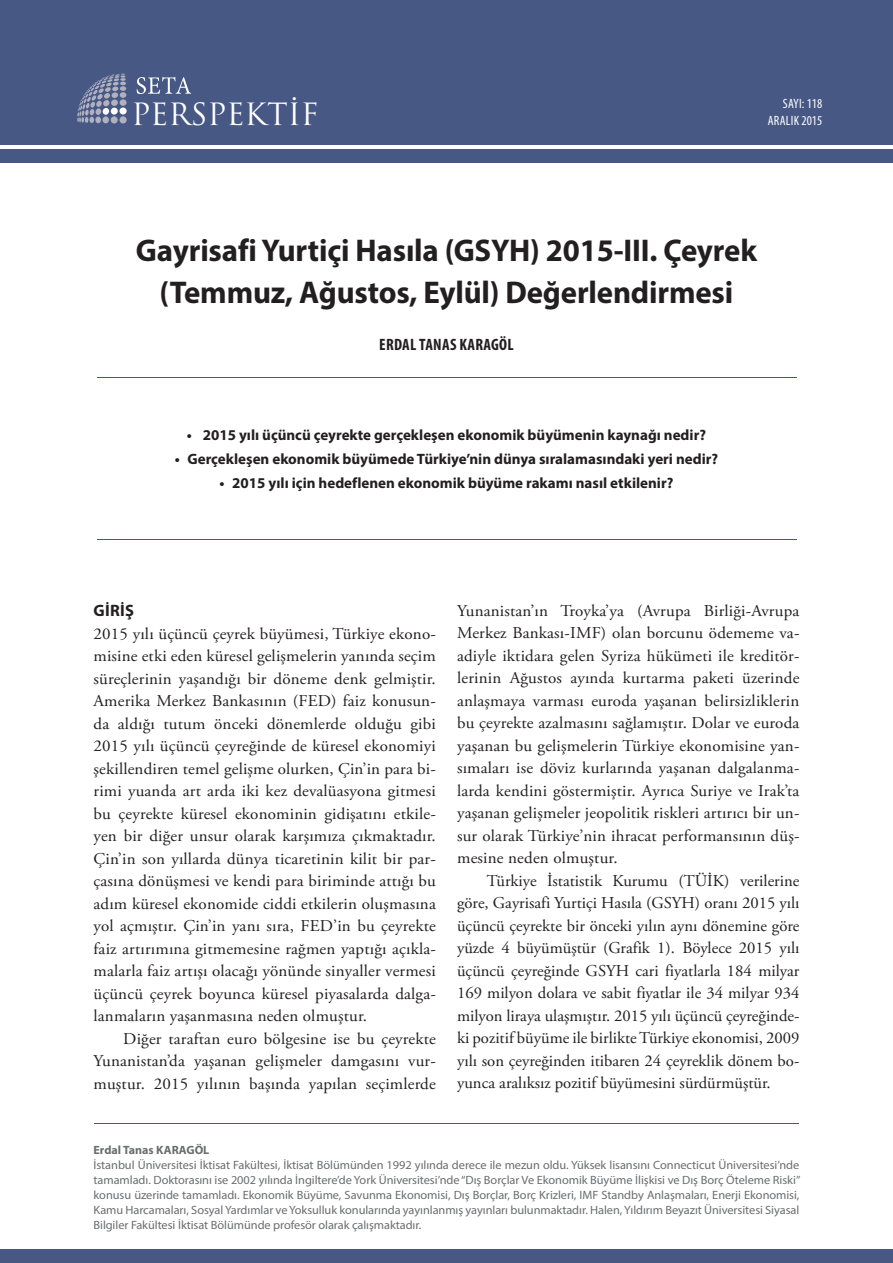
<style>
.page{position:relative;width:893px;height:1263px;background:#fff}
.page>*{position:absolute;margin:0;border:0;box-sizing:border-box;transform-origin:0 0}
.t1{font:700 31.5px/42px "Myriad Pro";letter-spacing:-.005em;color:#231f20;text-align:center}
.t2{font:29.85px "Trajan Pro";color:#fff}
.t3{font:16.5px/22.5px "Adobe Garamond Pro";letter-spacing:.01em;color:#231f20;text-align:justify}
.t4{font:700 condensed 16.5px "Myriad Pro";letter-spacing:.02em;color:#231f20}
.t5{font:700 16.5px "Myriad Pro";letter-spacing:.02em;color:#231f20}
.t6{font:700 15px "Myriad Pro";color:#231f20}
.t7{font:condensed 13.5px/16.2px "Myriad Pro";letter-spacing:.02em;color:#fff;text-align:right}
.t8{font:12px/15px "Myriad Pro";letter-spacing:-.005em;color:#6c6d70;text-align:justify}
.t9{font:700 12px "Myriad Pro";color:#6c6d70}
</style>
<div class="page">
<div style="left:0;top:0;width:893px;height:145px;background:#475885"></div>
<div style="left:0;top:149px;width:893px;height:13px;background:#475885"></div>
<div style="left:0;top:1249px;width:893px;height:14px;background:#475885"></div>
<svg style="left:77px;top:74px;width:49px;height:49px"></svg>
<div style="left:120px;top:99px;width:7px;height:7px;background:#b0b0be;border-radius:50%"></div>
<div style="left:119px;top:108px;width:8px;height:7px;background:#fff;border-radius:50%"></div>
<div style="left:119px;top:116px;width:8px;height:8px;background:#b0b0be;border-radius:50%"></div>
<svg style="left:137px;top:77px;width:54px;height:17px"></svg>
<hr style="left:97px;top:377px;width:699px;height:1px;background:#475885">
<hr style="left:97px;top:539px;width:699px;height:1px;background:#475885">
<hr style="left:94px;top:1123px;width:704px;height:1px;background:#475885">
<h2 class="t2" style="left:131px;top:95px;width:189px">PERSPEKTİF</h2>
<p class="t7" style="left:768px;top:96px;width:56px">SAYI: 118<br>ARALIK 2015</p>
<h1 class="t1" style="left:136px;top:228px;width:623px">Gayrisafi Yurtiçi Hasıla (GSYH) 2015-III. Çeyrek (Temmuz, Ağustos, Eylül) Değerlendirmesi</h1>
<p class="t4" style="left:379px;top:335px;width:136px">ERDAL TANAS KARAGÖL</p>
<p class="t6" style="left:187px;top:425px;width:521px">• 2015 yılı üçüncü çeyrekte gerçekleşen ekonomik büyümenin kaynağı nedir?</p>
<p class="t6" style="left:175px;top:449px;width:545px">• Gerçekleşen ekonomik büyümede Türkiye’nin dünya sıralamasındaki yeri nedir?</p>
<p class="t6" style="left:220px;top:473px;width:455px">• 2015 yılı için hedeflenen ekonomik büyüme rakamı nasıl etkilenir?</p>
<p class="t5" style="left:94px;top:600px;width:42px">GİRİŞ</p>
<p class="t3" style="left:94px;top:623px;width:344px">2015 yılı üçüncü çeyrek büyümesi, Türkiye ekono&shy;misine etki eden küresel gelişmelerin yanında seçim süreçlerinin yaşandığı bir döneme denk gelmiştir.<br>Amerika Merkez Bankasının (FED) faiz konusun&shy;da aldığı tutum önceki dönemlerde olduğu gibi 2015 yılı üçüncü çeyreğinde de küresel ekonomiyi şekillendiren temel gelişme olurken, Çin’in para bi&shy;rimi yuanda art arda iki kez devalüasyona gitmesi bu çeyrekte küresel ekonominin gidişatını etkile&shy;yen bir diğer unsur olarak karşımıza çıkmaktadır.<br>Çin’in son yıllarda dünya ticaretinin kilit bir par&shy;çasına dönüşmesi ve kendi para biriminde attığı bu adım küresel ekonomide ciddi etkilerin oluşmasına yol açmıştır. Çin’in yanı sıra, FED’in bu çeyrekte faiz artırımına gitmemesine rağmen yaptığı açıkla&shy;malarla faiz artışı olacağı yönünde sinyaller vermesi üçüncü çeyrek boyunca küresel piyasalarda dalga&shy;lanmaların yaşanmasına neden olmuştur.</p>
<p class="t3" style="left:94px;top:1028px;width:344px;text-indent:30px">Diğer taraftan euro bölgesine ise bu çeyrekte Yunanistan’da yaşanan gelişmeler damgasını vur&shy;muştur. 2015 yılının başında yapılan seçimlerde</p>
<p class="t3" style="left:457px;top:600px;width:344px">Yunanistan’ın Troyka’ya (Avrupa Birliği-Avrupa Merkez Bankası-IMF) olan borcunu ödememe va&shy;adiyle iktidara gelen Syriza hükümeti ile kreditör&shy;lerinin Ağustos ayında kurtarma paketi üzerinde anlaşmaya varması euroda yaşanan belirsizliklerin bu çeyrekte azalmasını sağlamıştır. Dolar ve euroda yaşanan bu gelişmelerin Türkiye ekonomisine yan&shy;sımaları ise döviz kurlarında yaşanan dalgalanma&shy;larda kendini göstermiştir. Ayrıca Suriye ve Irak’ta yaşanan gelişmeler jeopolitik riskleri artırıcı bir un&shy;sur olarak Türkiye’nin ihracat performansının düş&shy;mesine neden olmuştur.</p>
<p class="t3" style="left:457px;top:870px;width:344px;text-indent:30px">Türkiye İstatistik Kurumu (TÜİK) verilerine göre, Gayrisafi Yurtiçi Hasıla (GSYH) oranı 2015 yılı üçüncü çeyrekte bir önceki yılın aynı dönemine göre yüzde 4 büyümüştür (Grafik 1). Böylece 2015 yılı üçüncü çeyreğinde GSYH cari fiyatlarla 184 milyar 169 milyon dolara ve sabit fiyatlar ile 34 milyar 934 milyon liraya ulaşmıştır. 2015 yılı üçüncü çeyreğinde&shy;ki pozitif büyüme ile birlikte Türkiye ekonomisi, 2009 yılı son çeyreğinden itibaren 24 çeyreklik dönem bo&shy;yunca aralıksız pozitif büyümesini sürdürmüştür.</p>
<p class="t9" style="left:94px;top:1142px;width:117px">Erdal Tanas KARAGÖL</p>
<p class="t8" style="left:94px;top:1157px;width:708px">İstanbul Üniversitesi İktisat Fakültesi, İktisat Bölümünden 1992 yılında derece ile mezun oldu. Yüksek lisansını Connecticut Üniversitesi’nde tamamladı. Doktorasını ise 2002 yılında İngiltere’de York Üniversitesi’nde “Dış Borçlar Ve Ekonomik Büyüme İlişkisi ve Dış Borç Öteleme Riski” konusu üzerinde tamamladı. Ekonomik Büyüme, Savunma Ekonomisi, Dış Borçlar, Borç Krizleri, IMF Standby Anlaşmaları, Enerji Ekonomisi, Kamu Harcamaları, Sosyal Yardımlar ve Yoksulluk konularında yayınlanmış yayınları bulunmaktadır. Halen, Yıldırım Beyazıt Üniversitesi Siyasal Bilgiler Fakültesi İktisat Bölümünde profesör olarak çalışmaktadır.</p>
</div>
